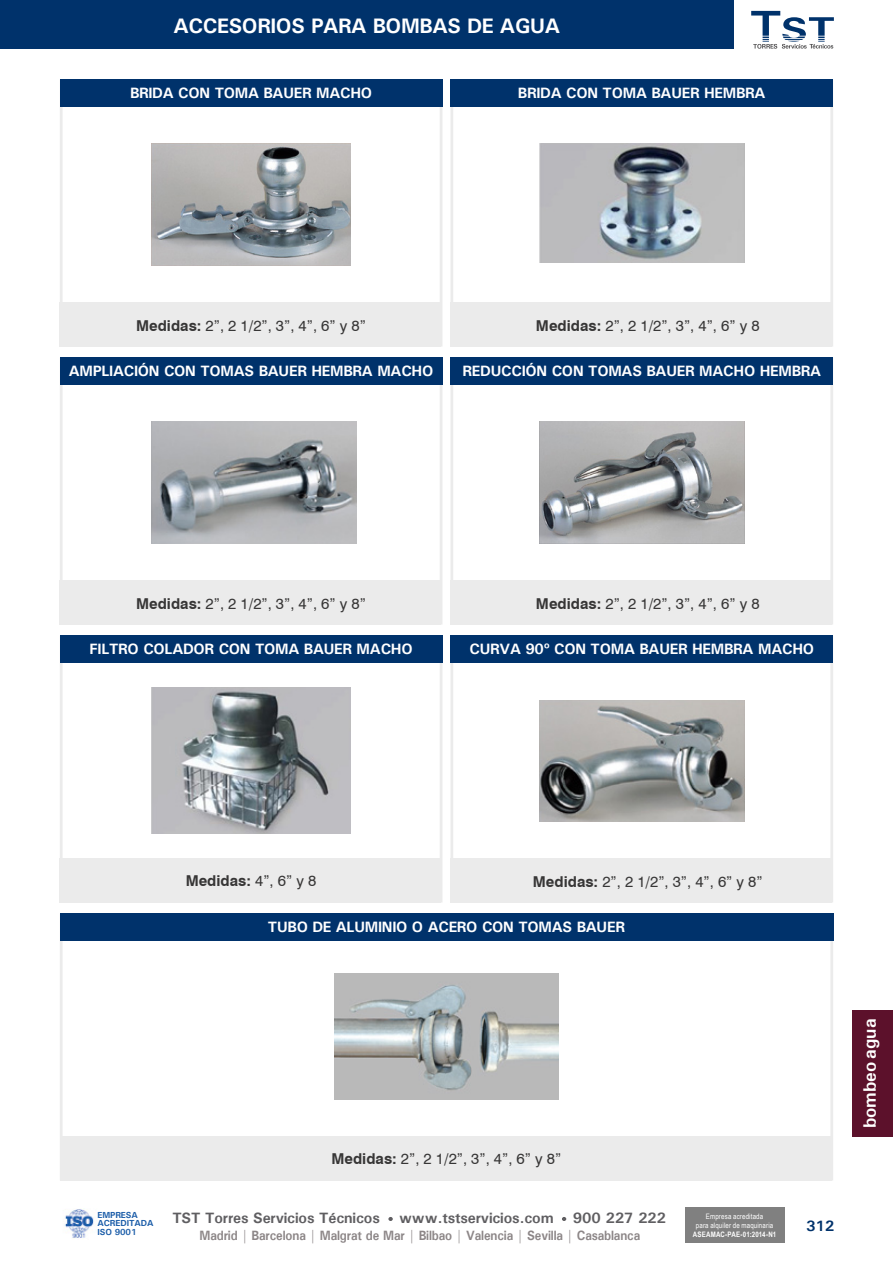
<style>
.page{position:relative;width:893px;height:1263px;background:#fff}
.page>*{position:absolute;margin:0;border:0;box-sizing:border-box;transform-origin:0 0}
.t1{font:700 21px "Univers";letter-spacing:-.02em;color:#fff}
.t2{font:700 18px "Univers";color:#fff}
.t3{font:700 15px "Univers";letter-spacing:-.02em;color:#fff}
.t4{font:15px "Swiss 721 BT";color:#373636}
.t5{font:700 15px "Univers";letter-spacing:-.01em;color:#5f5e61}
.t6{font:700 15px "Swiss 721 BT";color:#373636}
.t7{font:700 15px "Univers";color:#00326b}
.t8{font:700 13.5px "Univers";letter-spacing:-.01em;color:#8c8687;scale:.91 1}
.t9{font:700 8.7px/8.7px "Univers";letter-spacing:-.01em;color:#1a5ca8}
.t10{font:7.5px/9px "Arial Narrow";letter-spacing:.02em;color:#fff;text-align:center}
.t11{font:700 7.5px "Arial Narrow";letter-spacing:.015em;color:#fff}
.s1{font-weight:700}
.s2{font-weight:400}
</style>
<div class="page">
<div style="left:852px;top:1010px;width:41px;height:127px;background:#5c112b"></div>
<div style="left:0;top:0;width:734px;height:49px;background:#00326b"></div>
<svg style="left:751px;top:11px;width:83px;height:38px"></svg>
<svg style="left:388px;top:1217px;width:5px;height:4px"></svg>
<svg style="left:562px;top:1217px;width:4px;height:4px"></svg>
<div style="left:685px;top:1207px;width:99px;height:35px;background:#808080"></div>
<img style="left:64px;top:1208px;width:30px;height:31px">
<div style="left:60px;top:80px;width:382px;height:27px;background:#00326b"></div>
<div style="left:60px;top:357px;width:382px;height:28px;background:#00326b"></div>
<div style="left:60px;top:635px;width:382px;height:28px;background:#00326b"></div>
<div style="left:60px;top:913px;width:773px;height:28px;background:#00326b"></div>
<div style="left:450px;top:80px;width:383px;height:27px;background:#00326b"></div>
<div style="left:450px;top:357px;width:383px;height:28px;background:#00326b"></div>
<div style="left:450px;top:635px;width:383px;height:28px;background:#00326b"></div>
<div style="left:60px;top:302px;width:381px;height:45px;background:#ebebeb"></div>
<div style="left:60px;top:580px;width:381px;height:44px;background:#ebebeb"></div>
<div style="left:60px;top:858px;width:381px;height:44px;background:#ebebeb"></div>
<div style="left:60px;top:1136px;width:772px;height:44px;background:#ebebeb"></div>
<div style="left:450px;top:302px;width:382px;height:45px;background:#ebebeb"></div>
<div style="left:450px;top:580px;width:382px;height:44px;background:#ebebeb"></div>
<div style="left:450px;top:858px;width:382px;height:44px;background:#ebebeb"></div>
<img style="left:152px;top:144px;width:199px;height:122px">
<img style="left:334px;top:973px;width:225px;height:126px">
<img style="left:540px;top:421px;width:204px;height:122px">
<img style="left:540px;top:144px;width:204px;height:119px">
<img style="left:152px;top:422px;width:205px;height:122px">
<img style="left:152px;top:687px;width:199px;height:146px">
<img style="left:540px;top:700px;width:204px;height:122px">
<h1 class="t1" style="left:174px;top:13px;width:388px">ACCESORIOS PARA BOMBAS DE AGUA</h1>
<p class="t3" style="left:130px;top:84px;width:244px">BRIDA CON TOMA BAUER MACHO</p>
<p class="t3" style="left:518px;top:84px;width:249px">BRIDA CON TOMA BAUER HEMBRA</p>
<p class="t4" style="left:136px;top:316px;width:231px"><span class="s1">Medidas:</span> 2”, 2 1/2”, 3”, 4”, 6” y 8”</p>
<p class="t3" style="left:69px;top:362px;width:366px">AMPLIACIÓN CON TOMAS BAUER HEMBRA MACHO</p>
<p class="t4" style="left:536px;top:316px;width:225px"><span class="s1">Medidas:</span> 2”, 2 1/2”, 3”, 4”, 6” y 8</p>
<p class="t3" style="left:463px;top:362px;width:360px">REDUCCIÓN CON TOMAS BAUER MACHO HEMBRA</p>
<p class="t4" style="left:136px;top:594px;width:231px"><span class="s1">Medidas:</span> 2”, 2 1/2”, 3”, 4”, 6” y 8”</p>
<p class="t3" style="left:90px;top:639px;width:325px">FILTRO COLADOR CON TOMA BAUER MACHO</p>
<p class="t4" style="left:536px;top:594px;width:225px"><span class="s1">Medidas:</span> 2”, 2 1/2”, 3”, 4”, 6” y 8</p>
<p class="t3" style="left:469px;top:639px;width:346px">CURVA 90º CON TOMA BAUER HEMBRA MACHO</p>
<p class="t6" style="left:186px;top:872px;width:132px">Medidas: <span class="s2">4”, 6” y 8</span></p>
<p class="t4" style="left:533px;top:872px;width:231px"><span class="s1">Medidas:</span> 2”, 2 1/2”, 3”, 4”, 6” y 8”</p>
<p class="t3" style="left:268px;top:917px;width:359px">TUBO DE ALUMINIO O ACERO CON TOMAS BAUER</p>
<p class="t9" style="left:98px;top:1210px;width:58px">EMPRESA<br>ACREDITADA<br>ISO 9001</p>
<p class="t4" style="left:331px;top:1150px;width:231px"><span class="s1">Medidas:</span> 2”, 2 1/2”, 3”, 4”, 6” y 8”</p>
<p class="t5" style="left:172px;top:1208px;width:209px">TST Torres Servicios Técnicos</p>
<p class="t5" style="left:399px;top:1208px;width:156px">www.tstservicios.com</p>
<p class="t5" style="left:573px;top:1208px;width:95px">900 227 222</p>
<p class="t8" style="left:199px;top:1226px;width:486px">Madrid | Barcelona | Malgrat de Mar | Bilbao | Valencia | Sevilla | Casablanca</p>
<p class="t10" style="left:696px;top:1211px;width:79px">Empresa acreditada<br>para alquiler de maquinaria</p>
<p class="t11" style="left:693px;top:1229px;width:85px">ASEAMAC-PAE-01:2014-N1</p>
<p class="t2" style="left:858px;top:1128px;width:111px;rotate:-90deg">bombeo agua</p>
<p class="t7" style="left:806px;top:1216px;width:30px">312</p>
</div>
